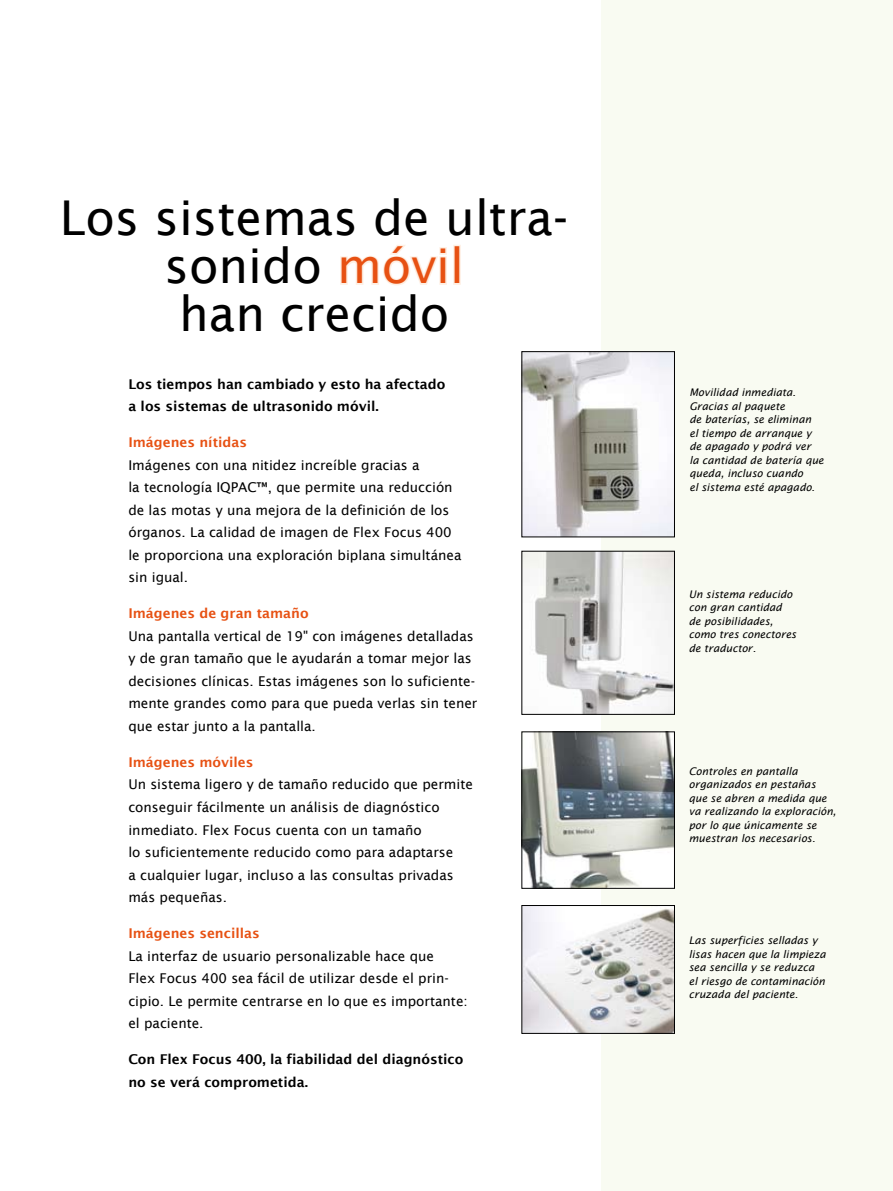
<style>
.page{position:relative;width:893px;height:1191px;background:#fff}
.page>*{position:absolute;margin:0;border:0;box-sizing:border-box;transform-origin:0 0}
.t1{font:48px/48px "Lucida Sans";color:#000;text-align:center}
.t2{font:13.5px/22.5px "Lucida Sans";color:#000}
.t3{font:600 13.5px/22.5px "Lucida Sans";color:#000}
.t4{font:600 13.5px "Lucida Sans";color:#e75113}
.t5{font:italic 10.5px/13.5px "Lucida Sans";color:#000}
.s1{color:#e75113}
</style>
<div class="page">
<div style="left:601px;top:0;width:292px;height:1191px;background:#f9fbf2"></div>
<svg style="left:340px;top:245px;width:107px;height:41px"></svg>
<div style="left:453px;top:245px;width:8px;height:40px;border:3px solid #feefe3"></div>
<img style="left:524px;top:353px;width:149px;height:182px">
<div style="left:522px;top:351px;width:153px;height:186px;border:1px solid #000"></div>
<img style="left:524px;top:907px;width:149px;height:124px">
<div style="left:522px;top:905px;width:153px;height:128px;border:1px solid #000"></div>
<img style="left:521px;top:732px;width:152px;height:156px">
<div style="left:522px;top:731px;width:153px;height:157px;border:1px solid #000"></div>
<img style="left:524px;top:553px;width:149px;height:159px">
<div style="left:522px;top:551px;width:153px;height:163px;border:1px solid #000"></div>
<h1 class="t1" style="left:60px;top:194px;width:510px">Los sistemas de ultra&shy;sonido <span class="s1">móvil<br></span>han crecido</h1>
<p class="t3" style="left:128px;top:372px;width:318px">Los tiempos han cambiado y esto ha afectado a los sistemas de ultrasonido móvil.</p>
<p class="t4" style="left:128px;top:435px;width:120px">Imágenes nítidas</p>
<p class="t2" style="left:128px;top:454px;width:335px">Imágenes con una nitidez increíble gracias a<br>la tecnología IQPAC™, que permite una reducción de las motas y una mejora de la definición de los órganos. La calidad de imagen de Flex Focus 400 le proporciona una exploración biplana simultánea sin igual.</p>
<p class="t4" style="left:128px;top:606px;width:182px">Imágenes de gran tamaño</p>
<p class="t2" style="left:128px;top:625px;width:351px">Una pantalla vertical de 19" con imágenes detalladas y de gran tamaño que le ayudarán a tomar mejor las decisiones clínicas. Estas imágenes son lo suficiente&shy;mente grandes como para que pueda verlas sin tener que estar junto a la pantalla.</p>
<p class="t4" style="left:128px;top:754px;width:127px">Imágenes móviles</p>
<p class="t2" style="left:128px;top:773px;width:346px">Un sistema ligero y de tamaño reducido que permite conseguir fácilmente un análisis de diagnóstico inmediato. Flex Focus cuenta con un tamaño<br>lo suficientemente reducido como para adaptarse<br>a cualquier lugar, incluso a las consultas privadas más pequeñas.</p>
<p class="t4" style="left:128px;top:925px;width:133px">Imágenes sencillas</p>
<p class="t2" style="left:128px;top:944px;width:341px">La interfaz de usuario personalizable hace que<br>Flex Focus 400 sea fácil de utilizar desde el prin&shy;cipio. Le permite centrarse en lo que es importante: el paciente.</p>
<p class="t3" style="left:128px;top:1048px;width:336px">Con Flex Focus 400, la fiabilidad del diagnóstico no se verá comprometida.</p>
<p class="t5" style="left:689px;top:386px;width:136px">Movilidad inmediata.<br>Gracias al paquete<br>de baterías, se eliminan<br>el tiempo de arranque y de apagado y podrá ver<br>la cantidad de batería que queda, incluso cuando<br>el sistema esté apagado.</p>
<p class="t5" style="left:689px;top:587px;width:109px">Un sistema reducido con gran cantidad de posibilidades, como tres conectores de traductor.</p>
<p class="t5" style="left:689px;top:764px;width:149px">Controles en pantalla organizados en pestañas que se abren a medida que va realizando la exploración, por lo que únicamente se muestran los necesarios.</p>
<p class="t5" style="left:689px;top:933px;width:138px">Las superficies selladas y lisas hacen que la limpieza sea sencilla y se reduzca<br>el riesgo de contaminación cruzada del paciente.</p>
</div>
